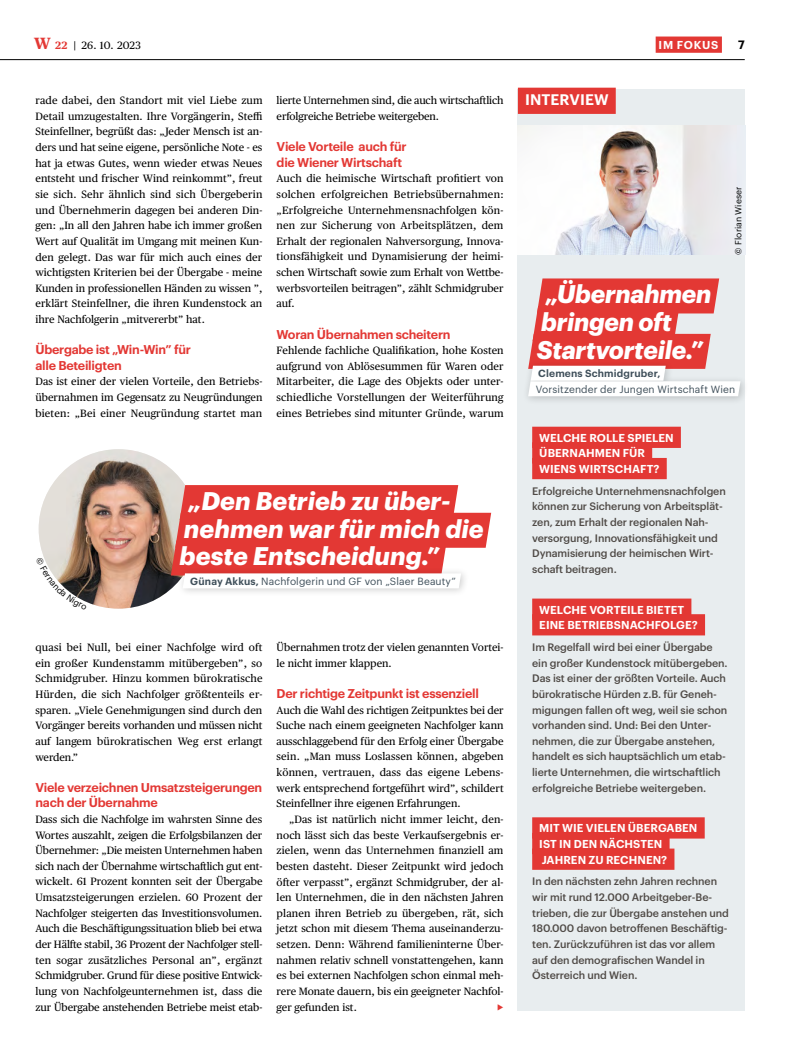
<style>
.page{position:relative;width:798px;height:1063px;background:#fff}
.page>*{position:absolute;margin:0;border:0;box-sizing:border-box;transform-origin:0 0}
.Sager_rot_erste_Zeile{font:italic 700 25px "Graphik";color:#fff}
.Kasten_Headline_rot{font:600 15px "Graphik";letter-spacing:.005em;color:#fff}
.Zwischentitel_rot{font:600 12.5px/15.6px "Graphik";letter-spacing:-.02em;color:#e33834}
.t1{font:600 11.88px "Graphik";color:#000}
.Interview_Frage{font:600 11.25px "Graphik";letter-spacing:.005em;color:#fff}
.Balken_Kategorie_ROT{font:600 11.25px "Graphik";letter-spacing:.06em;color:#fff}
.Fließtext_Serif_mit_Einzug{font:10.62px/15.6px "Publico Text";color:#000;text-align:justify}
.Fließtext_Serif{font:10.62px/15.6px "Publico Text";color:#000;text-align:justify}
.Interview_Antwort{font:500 10.62px/15.6px "Graphik";letter-spacing:-.01em;color:#4f4a46}
.Name_Sager_Bold{font:10.25px "Graphik";letter-spacing:.01em;color:#3f4f5a}
.Name_Sager_Bold-2{font:600 10.25px "Graphik";letter-spacing:.015em;color:#3f4f5a}
.Fotocredit{font:8.75px "Graphik";color:#000}
.s1{font-weight:700;font-size:16.25px;color:#e33834}
.s2{font-weight:700;color:#e33834}
.s3{font-weight:700}
.s4{font-weight:600}
</style>
<div class="page">
<div style="left:655px;top:37px;width:66px;height:16px;background:#e33834"></div>
<hr style="left:0;top:59px;width:744px;height:1px;background:#000">
<div style="left:517px;top:89px;width:227px;height:921px;background:#e8edef"></div>
<div style="left:532px;top:427px;width:148px;height:21px;background:#e33834"></div>
<div style="left:532px;top:442px;width:120px;height:22px;background:#e33834"></div>
<div style="left:532px;top:458px;width:134px;height:21px;background:#e33834"></div>
<div style="left:532px;top:599px;width:159px;height:21px;background:#e33834"></div>
<div style="left:532px;top:614px;width:172px;height:21px;background:#e33834"></div>
<div style="left:532px;top:817px;width:172px;height:22px;background:#e33834"></div>
<div style="left:532px;top:833px;width:137px;height:21px;background:#e33834"></div>
<div style="left:532px;top:849px;width:142px;height:21px;background:#e33834"></div>
<div style="left:539px;top:278px;width:177px;height:35px;background:#e33834"></div>
<div style="left:535px;top:306px;width:141px;height:35px;background:#e33834"></div>
<div style="left:530px;top:334px;width:177px;height:35px;background:#e33834"></div>
<div style="left:517px;top:88px;width:98px;height:26px;background:#e33834"></div>
<img style="left:517px;top:125px;width:190px;height:129px">
<div style="left:522px;top:359px;width:226px;height:46px;background:#000;opacity:.2"></div>
<div style="left:531px;top:366px;width:133px;height:15px;background:#fff"></div>
<div style="left:529px;top:381px;width:210px;height:15px;background:#fff"></div>
<img style="left:39px;top:449px;width:159px;height:160px;border-radius:80px">
<div style="left:182px;top:485px;width:273px;height:35px;background:#e33834"></div>
<div style="left:178px;top:513px;width:310px;height:35px;background:#e33834"></div>
<div style="left:173px;top:540px;width:271px;height:35px;background:#e33834"></div>
<div style="left:177px;top:567px;width:292px;height:30px;background:#000;opacity:.2"></div>
<div style="left:184px;top:573px;width:276px;height:15px;background:#fff"></div>
<svg style="left:44px;top:557px;width:43px;height:45px"></svg>
<p class="Fließtext_Serif_mit_Einzug" style="left:34px;top:37px;width:109px"><span class="s1">W</span> <span class="s2">22</span> <span class="s3">|</span> 26. 10. 2023</p>
<p class="Balken_Kategorie_ROT" style="left:658px;top:36px;width:61px">IM FOKUS</p>
<p class="t1" style="left:737px;top:35px;width:8px">7</p>
<p class="Fließtext_Serif_mit_Einzug" style="left:35px;top:92px;width:228px">rade dabei, den Standort mit viel Liebe zum Detail umzugestalten. Ihre Vorgängerin, Steffi Steinfellner, begrüßt das: „Jeder Mensch ist an&shy;ders und hat seine eigene, persönliche Note - es hat ja etwas Gutes, wenn wieder etwas Neues entsteht und frischer Wind reinkommt”, freut sie sich. Sehr ähnlich sind sich Übergeberin und Übernehmerin dagegen bei anderen Din&shy;gen: „In all den Jahren habe ich immer großen Wert auf Qualität im Umgang mit meinen Kun&shy;den gelegt. Das war für mich auch eines der wichtigsten Kriterien bei der Übergabe - meine Kunden in professionellen Händen zu wissen ”, erklärt Steinfellner, die ihren Kundenstock an ihre Nachfolgerin „mitvererbt” hat.</p>
<p class="Zwischentitel_rot" style="left:35px;top:341px;width:157px">Übergabe ist „Win-Win” für alle Beteiligten</p>
<p class="Fließtext_Serif" style="left:35px;top:373px;width:228px">Das ist einer der vielen Vorteile, den Betriebs&shy;übernahmen im Gegensatz zu Neugründungen bieten: „Bei einer Neugründung startet man</p>
<p class="Fließtext_Serif" style="left:276px;top:92px;width:228px">lierte Unternehmen sind, die auch wirtschaftlich</p>
<p class="Kasten_Headline_rot" style="left:525px;top:88px;width:85px">INTERVIEW</p>
<p class="Fließtext_Serif" style="left:276px;top:108px;width:164px">erfolgreiche Betriebe weitergeben.</p>
<p class="Zwischentitel_rot" style="left:276px;top:138px;width:131px">Viele Vorteile auch für die Wiener Wirtschaft</p>
<p class="Fließtext_Serif" style="left:276px;top:170px;width:228px">Auch die heimische Wirtschaft profitiert von solchen erfolgreichen Betriebsübernahmen: „Erfolgreiche Unternehmensnachfolgen kön&shy;nen zur Sicherung von Arbeitsplätzen, dem Erhalt der regionalen Nahversorgung, Innova&shy;tionsfähigkeit und Dynamisierung der heimi&shy;schen Wirtschaft sowie zum Erhalt von Wettbe&shy;werbsvorteilen beitragen”, zählt Schmidgruber auf.</p>
<p class="Zwischentitel_rot" style="left:276px;top:325px;width:175px">Woran Übernahmen scheitern</p>
<p class="Fließtext_Serif_mit_Einzug" style="left:276px;top:342px;width:228px">Fehlende fachliche Qualifikation, hohe Kosten aufgrund von Ablösesummen für Waren oder Mitarbeiter, die Lage des Objekts oder unter&shy;schiedliche Vorstellungen der Weiterführung eines Betriebes sind mitunter Gründe, warum</p>
<p class="Fotocredit" style="left:731px;top:254px;width:69px;rotate:-90deg">© Florian Wieser</p>
<p class="Sager_rot_erste_Zeile" style="left:545px;top:275px;width:167px">„Übernahmen</p>
<p class="Sager_rot_erste_Zeile" style="left:541px;top:303px;width:132px">bringen oft</p>
<p class="Sager_rot_erste_Zeile" style="left:536px;top:330px;width:167px">Startvorteile.”</p>
<p class="Name_Sager_Bold-2" style="left:538px;top:366px;width:123px">Clemens Schmidgruber,</p>
<p class="Name_Sager_Bold" style="left:535px;top:381px;width:201px">Vorsitzender der Jungen Wirtschaft Wien</p>
<p class="Sager_rot_erste_Zeile" style="left:188px;top:481px;width:264px">„Den Betrieb zu über-</p>
<p class="Sager_rot_erste_Zeile" style="left:184px;top:509px;width:301px">nehmen war für mich die</p>
<p class="Sager_rot_erste_Zeile" style="left:179px;top:537px;width:261px">beste Entscheidung.”</p>
<p class="Name_Sager_Bold" style="left:190px;top:573px;width:267px"><span class="s4">Günay Akkus,</span> Nachfolgerin und GF von „Slaer Beauty”</p>
<p class="Fließtext_Serif" style="left:35px;top:639px;width:228px">quasi bei Null, bei einer Nachfolge wird oft ein großer Kundenstamm mitübergeben”, so Schmidgruber. Hinzu kommen bürokratische Hürden, die sich Nachfolger größtenteils er&shy;sparen. „Viele Genehmigungen sind durch den Vorgänger bereits vorhanden und müssen nicht auf langem bürokratischen Weg erst erlangt werden.”</p>
<p class="Zwischentitel_rot" style="left:35px;top:778px;width:228px">Viele verzeichnen Umsatzsteigerungen nach der Übernahme</p>
<p class="Fließtext_Serif" style="left:35px;top:811px;width:228px">Dass sich die Nachfolge im wahrsten Sinne des Wortes auszahlt, zeigen die Erfolgsbilanzen der Übernehmer: „Die meisten Unternehmen haben sich nach der Übernahme wirtschaftlich gut ent&shy;wickelt. 61 Prozent konnten seit der Übergabe Umsatzsteigerungen erzielen. 60 Prozent der Nachfolger steigerten das Investitionsvolumen.<br>Auch die Beschäftigungssituation blieb bei etwa der Hälfte stabil, 36 Prozent der Nachfolger stell&shy;ten sogar zusätzliches Personal an”, ergänzt Schmidgruber. Grund für diese positive Entwick&shy;lung von Nachfolgeunternehmen ist, dass die zur Übergabe anstehenden Betriebe meist etab-</p>
<p class="Fließtext_Serif_mit_Einzug" style="left:276px;top:639px;width:228px">Übernahmen trotz der vielen genannten Vortei&shy;le nicht immer klappen.</p>
<p class="Zwischentitel_rot" style="left:276px;top:685px;width:204px">Der richtige Zeitpunkt ist essenziell</p>
<p class="Fließtext_Serif_mit_Einzug" style="left:276px;top:701px;width:228px">Auch die Wahl des richtigen Zeitpunktes bei der Suche nach einem geeigneten Nachfolger kann ausschlaggebend für den Erfolg einer Übergabe sein. „Man muss Loslassen können, abgeben können, vertrauen, dass das eigene Lebens&shy;werk entsprechend fortgeführt wird”, schildert Steinfellner ihre eigenen Erfahrungen.</p>
<p class="Fließtext_Serif_mit_Einzug" style="left:276px;top:811px;width:228px;text-indent:12px">„Das ist natürlich nicht immer leicht, den&shy;noch lässt sich das beste Verkaufsergebnis er&shy;zielen, wenn das Unternehmen finanziell am besten dasteht. Dieser Zeitpunkt wird jedoch öfter verpasst”, ergänzt Schmidgruber, der al&shy;len Unternehmen, die in den nächsten Jahren planen ihren Betrieb zu übergeben, rät, sich jetzt schon mit diesem Thema auseinanderzu&shy;setzen. Denn: Während familieninterne Über&shy;nahmen relativ schnell vonstattengehen, kann es bei externen Nachfolgen schon einmal meh&shy;rere Monate dauern, bis ein geeigneter Nachfol&shy;ger gefunden ist.</p>
<p class="Interview_Frage" style="left:539px;top:429px;width:136px">WELCHE ROLLE SPIELEN</p>
<p class="Interview_Frage" style="left:539px;top:445px;width:107px">ÜBERNAHMEN FÜR</p>
<p class="Interview_Frage" style="left:539px;top:460px;width:122px">WIENS WIRTSCHAFT?</p>
<p class="Interview_Antwort" style="left:532px;top:482px;width:195px">Erfolgreiche Unternehmensnachfolgen können zur Sicherung von Arbeitsplät&shy;zen, zum Erhalt der regionalen Nah&shy;versorgung, Innovationsfähigkeit und Dynamisierung der heimischen Wirt&shy;schaft beitragen.</p>
<p class="Interview_Frage" style="left:539px;top:601px;width:146px">WELCHE VORTEILE BIETET</p>
<p class="Interview_Frage" style="left:539px;top:617px;width:160px">EINE BETRIEBSNACHFOLGE?</p>
<p class="Interview_Antwort" style="left:532px;top:638px;width:197px">Im Regelfall wird bei einer Übergabe ein großer Kundenstock mitübergeben.<br>Das ist einer der größten Vorteile. Auch bürokratische Hürden z.B. für Geneh&shy;migungen fallen oft weg, weil sie schon vorhanden sind. Und: Bei den Unter&shy;nehmen, die zur Übergabe anstehen, handelt es sich hauptsächlich um etab&shy;lierte Unternehmen, die wirtschaftlich erfolgreiche Betriebe weitergeben.</p>
<p class="Interview_Frage" style="left:539px;top:820px;width:160px">MIT WIE VIELEN ÜBERGABEN</p>
<p class="Interview_Frage" style="left:539px;top:835px;width:124px">IST IN DEN NÄCHSTEN</p>
<p class="Interview_Frage" style="left:541px;top:851px;width:127px">JAHREN ZU RECHNEN?</p>
<p class="Interview_Antwort" style="left:532px;top:873px;width:198px">In den nächsten zehn Jahren rechnen wir mit rund 12.000 Arbeitgeber-Be&shy;trieben, die zur Übergabe anstehen und 180.000 davon betroffenen Beschäftig&shy;ten. Zurückzuführen ist das vor allem auf den demografischen Wandel in Österreich und Wien.</p>
</div>
